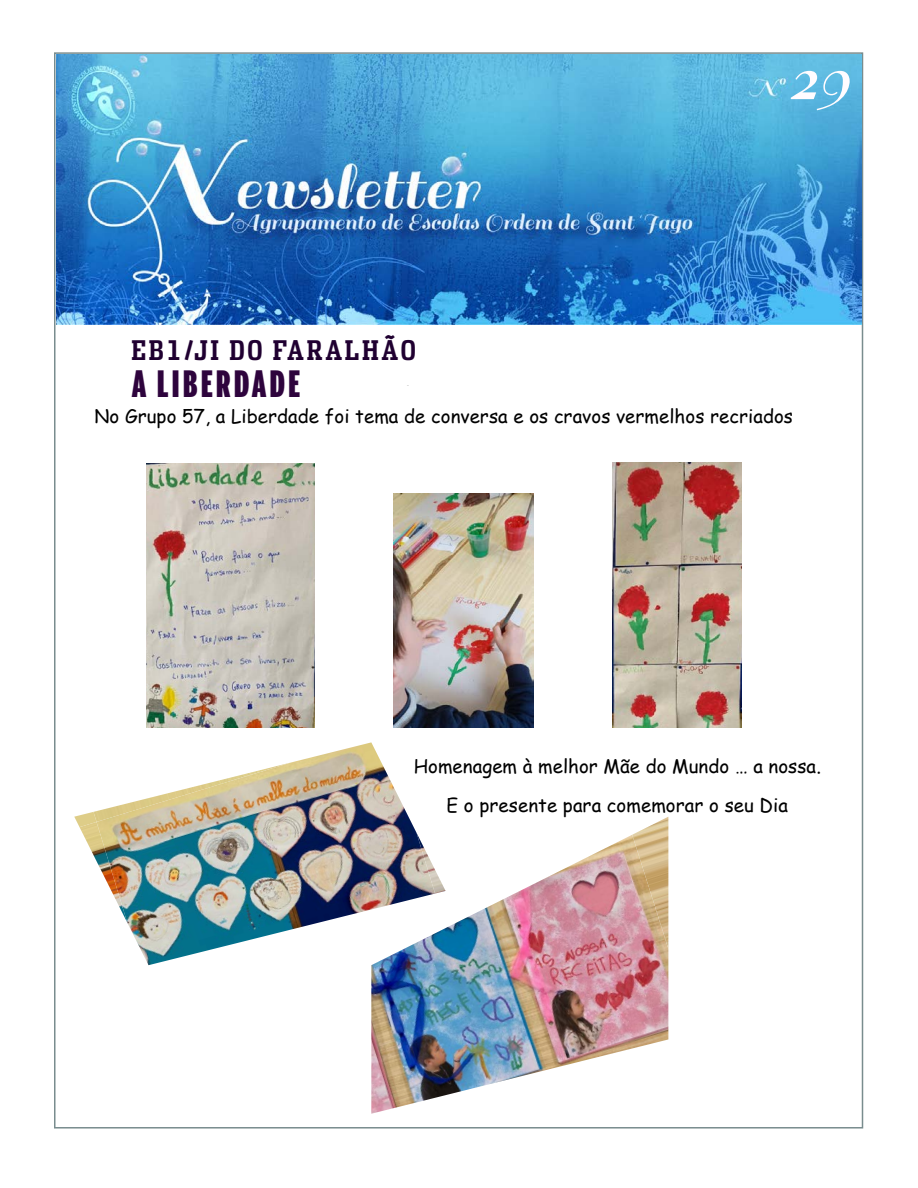
<style>
.page{position:relative;width:918px;height:1188px;background:#fff}
.page>*{position:absolute;margin:0;border:0;box-sizing:border-box;transform-origin:0 0}
.t1{font:72px "Sail";color:#fffcff}
.t2{font:900 36px "Benton Sans Extra Comp";letter-spacing:.1em;color:#2e043d}
.t3{font:700 27px "Dispatch Comp Tab";letter-spacing:.1em;color:#200031}
.t4{font:18.75px/39px "Comic Sans MS";letter-spacing:.005em;color:#000;text-align:center}
</style>
<div class="page">
<img style="left:56px;top:55px;width:805px;height:270px">
<img style="left:393px;top:493px;width:141px;height:234px">
<img style="left:146px;top:463px;width:168px;height:264px">
<img style="left:613px;top:463px;width:129px;height:264px">
<img style="left:74px;top:812px;width:19px;height:14px">
<img style="left:79px;top:822px;width:18px;height:40px">
<img style="left:97px;top:742px;width:312px;height:223px">
<img style="left:163px;top:951px;width:208px;height:14px">
<img style="left:371px;top:817px;width:47px;height:18px">
<img style="left:371px;top:835px;width:297px;height:253px">
<img style="left:371px;top:1088px;width:103px;height:26px">
<img style="left:632px;top:817px;width:36px;height:132px">
<p class="t1" style="left:789px;top:37px;width:62px">29</p>
<p class="t3" style="left:131px;top:333px;width:286px">EB1/JI DO FARALHÃO</p>
<p class="t2" style="left:132px;top:363px;width:169px">A LIBERDADE</p>
<p class="t4" style="left:95px;top:396px;width:700px">No Grupo 57, a Liberdade foi tema de conversa e os cravos vermelhos recriados</p>
<p class="t4" style="left:414px;top:746px;width:409px">Homenagem à melhor Mãe do Mundo … a nossa.<br>E o presente para comemorar o seu Dia</p>
</div>
